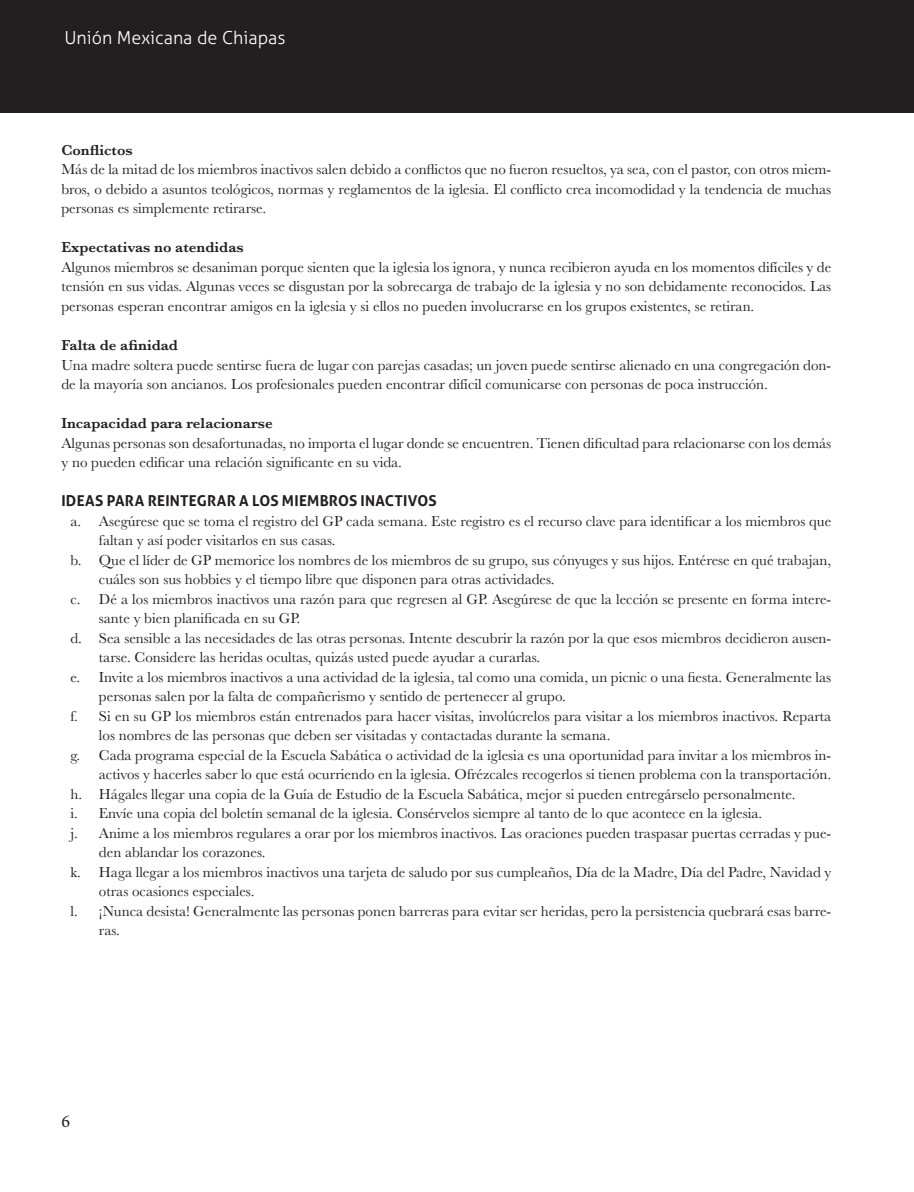
<style>
.page{position:relative;width:914px;height:1192px;background:#fff}
.page>*{position:absolute;margin:0;border:0;box-sizing:border-box;transform-origin:0 0}
.t1{font:300 18px "Aller";color:#fff}
.t2{font:18px "Minion Pro";color:#231f20}
.t3{font:15px/19.5px "Baskerville";color:#231f20;text-align:justify}
.t4{font:600 15px "Baskerville";color:#231f20}
.t5{font:700 15px "Aller";letter-spacing:.015em;color:#231f20}
</style>
<div class="page">
<div style="left:0;top:0;width:913px;height:113px;background:#231f20"></div>
<p class="t1" style="left:64px;top:27px;width:223px">Unión Mexicana de Chiapas</p>
<p class="t4" style="left:61px;top:139px;width:73px">Conflictos</p>
<p class="t3" style="left:61px;top:160px;width:771px">Más de la mitad de los miembros inactivos salen debido a conflictos que no fueron resueltos, ya sea, con el pastor, con otros miem&shy;bros, o debido a asuntos teológicos, normas y reglamentos de la iglesia. El conflicto crea incomodidad y la tendencia de muchas personas es simplemente retirarse.</p>
<p class="t4" style="left:61px;top:237px;width:184px">Expectativas no atendidas</p>
<p class="t3" style="left:61px;top:258px;width:771px">Algunos miembros se desaniman porque sienten que la iglesia los ignora, y nunca recibieron ayuda en los momentos difíciles y de tensión en sus vidas. Algunas veces se disgustan por la sobrecarga de trabajo de la iglesia y no son debidamente reconocidos. Las personas esperan encontrar amigos en la iglesia y si ellos no pueden involucrarse en los grupos existentes, se retiran.</p>
<p class="t4" style="left:61px;top:334px;width:118px">Falta de afinidad</p>
<p class="t3" style="left:61px;top:355px;width:771px">Una madre soltera puede sentirse fuera de lugar con parejas casadas; un joven puede sentirse alienado en una congregación don&shy;de la mayoría son ancianos. Los profesionales pueden encontrar difícil comunicarse con personas de poca instrucción.</p>
<p class="t4" style="left:61px;top:412px;width:213px">Incapacidad para relacionarse</p>
<p class="t3" style="left:61px;top:433px;width:771px">Algunas personas son desafortunadas, no importa el lugar donde se encuentren. Tienen dificultad para relacionarse con los demás y no pueden edificar una relación significante en su vida.</p>
<p class="t5" style="left:61px;top:491px;width:376px">IDEAS PARA REINTEGRAR A LOS MIEMBROS INACTIVOS</p>
<p class="t3" style="left:70px;top:511px;width:762px">a. Asegúrese que se toma el registro del GP cada semana. Este registro es el recurso clave para identificar a los miembros que</p>
<p class="t3" style="left:99px;top:531px;width:238px">faltan y así poder visitarlos en sus casas.</p>
<p class="t3" style="left:70px;top:550px;width:762px">b. Que el líder de GP memorice los nombres de los miembros de su grupo, sus cónyuges y sus hijos. Entérese en qué trabajan,</p>
<p class="t3" style="left:99px;top:570px;width:457px">cuáles son sus hobbies y el tiempo libre que disponen para otras actividades.</p>
<p class="t3" style="left:70px;top:589px;width:762px">c. Dé a los miembros inactivos una razón para que regresen al GP. Asegúrese de que la lección se presente en forma intere-</p>
<p class="t3" style="left:99px;top:609px;width:203px">sante y bien planificada en su GP.</p>
<p class="t3" style="left:70px;top:628px;width:762px">d. Sea sensible a las necesidades de las otras personas. Intente descubrir la razón por la que esos miembros decidieron ausen-</p>
<p class="t3" style="left:99px;top:648px;width:442px">tarse. Considere las heridas ocultas, quizás usted puede ayudar a curarlas.</p>
<p class="t3" style="left:70px;top:667px;width:762px">e. Invite a los miembros inactivos a una actividad de la iglesia, tal como una comida, un picnic o una fiesta. Generalmente las</p>
<p class="t3" style="left:99px;top:687px;width:468px">personas salen por la falta de compañerismo y sentido de pertenecer al grupo.</p>
<p class="t3" style="left:70px;top:706px;width:762px">f. Si en su GP los miembros están entrenados para hacer visitas, involúcrelos para visitar a los miembros inactivos. Reparta</p>
<p class="t3" style="left:99px;top:726px;width:513px">los nombres de las personas que deben ser visitadas y contactadas durante la semana.</p>
<p class="t3" style="left:70px;top:745px;width:762px">g. Cada programa especial de la Escuela Sabática o actividad de la iglesia es una oportunidad para invitar a los miembros in-</p>
<p class="t3" style="left:99px;top:765px;width:733px">activos y hacerles saber lo que está ocurriendo en la iglesia. Ofrézcales recogerlos si tienen problema con la transportación.</p>
<p class="t3" style="left:70px;top:784px;width:726px">h. Hágales llegar una copia de la Guía de Estudio de la Escuela Sabática, mejor si pueden entregárselo personalmente.</p>
<p class="t3" style="left:70px;top:804px;width:693px">i. Envíe una copia del boletín semanal de la iglesia. Consérvelos siempre al tanto de lo que acontece en la iglesia.</p>
<p class="t3" style="left:70px;top:823px;width:762px">j. Anime a los miembros regulares a orar por los miembros inactivos. Las oraciones pueden traspasar puertas cerradas y pue-</p>
<p class="t3" style="left:99px;top:843px;width:168px">den ablandar los corazones.</p>
<p class="t3" style="left:70px;top:862px;width:762px">k. Haga llegar a los miembros inactivos una tarjeta de saludo por sus cumpleaños, Día de la Madre, Día del Padre, Navidad y</p>
<p class="t3" style="left:99px;top:882px;width:157px">otras ocasiones especiales.</p>
<p class="t3" style="left:70px;top:901px;width:762px">l. ¡Nunca desista! Generalmente las personas ponen barreras para evitar ser heridas, pero la persistencia quebrará esas barre-</p>
<p class="t3" style="left:99px;top:921px;width:22px">ras.</p>
<p class="t2" style="left:61px;top:1109px;width:10px">6</p>
</div>
